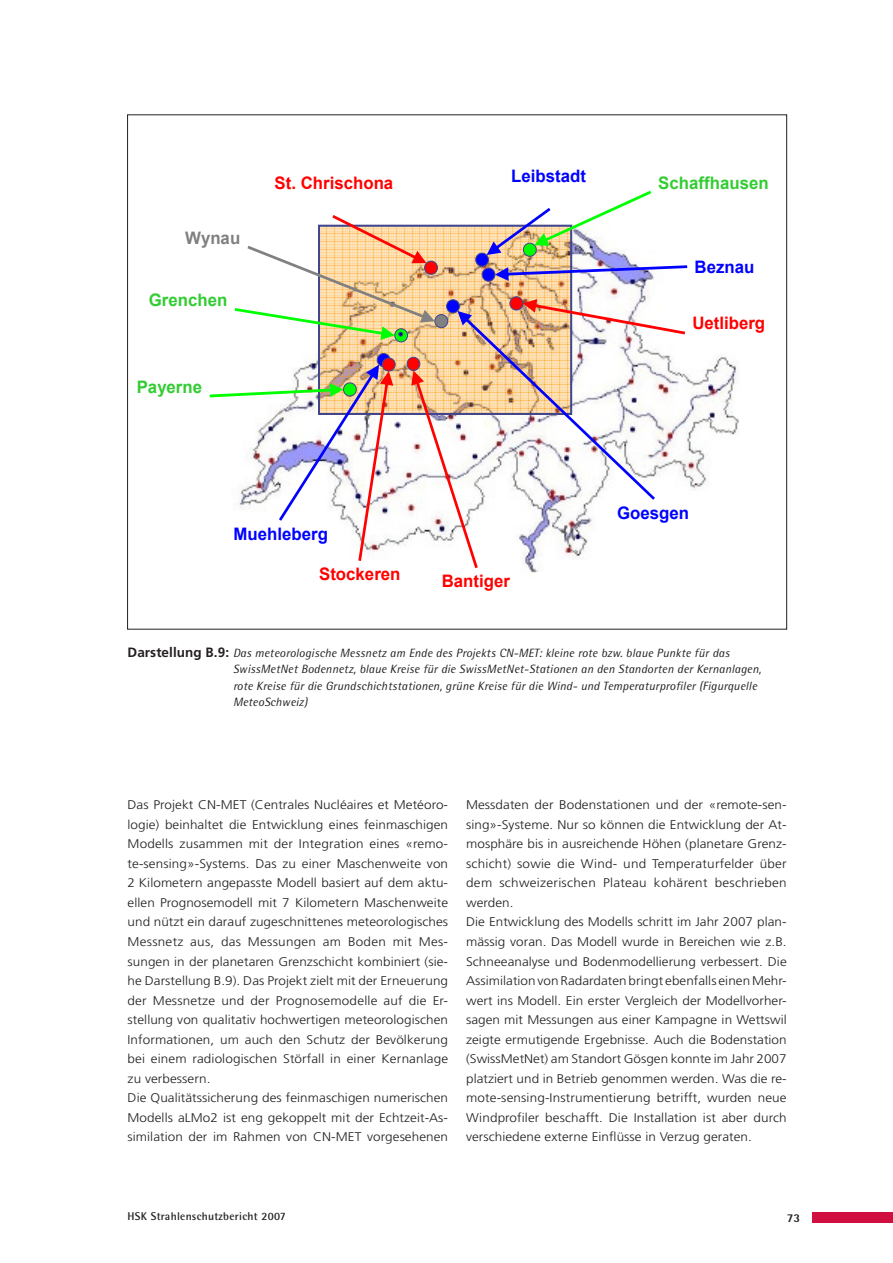
<style>
.page{position:relative;width:893px;height:1263px;background:#fff}
.page>*{position:absolute;margin:0;border:0;box-sizing:border-box;transform-origin:0 0}
.t1{font:700 17.25px "Arial";color:#f00}
.t2{font:700 17.25px "Arial";color:#00f}
.t3{font:700 17.25px "Arial";color:#3c3}
.t4{font:700 17.25px "Arial";color:#808080}
.t5{font:16.5px "Arial";color:#000}
.t6{font:15.15px "Arial";color:#000}
.t7{font:700 15.15px "Arial";color:#000}
.t8{font:300 12.6px/19.5px "Frutiger";letter-spacing:.005em;color:#231f20;scale:1.08 1}
.t9{font:italic 12px/16.5px "Rotis Semi Sans";letter-spacing:.015em;color:#231f20}
.t10{font:800 12px "Rotis Semi Sans";color:#231f20}
.t11{font:700 11.25px "Rotis Semi Sans";letter-spacing:.025em;color:#231f20}
.s1{font-family:"Frutiger";font-weight:700;font-style:normal;font-size:13.5px}
</style>
<div class="page">
<div style="left:812px;top:1212px;width:81px;height:10px;background:#d10e40"></div>
<img style="left:529px;top:265px;width:210px;height:308px">
<svg style="left:210px;top:191px;width:477px;height:377px"></svg>
<h1 class="t4" style="left:185px;top:227px;width:57px">Wynau</h1>
<h1 class="t3" style="left:149px;top:289px;width:80px">Grenchen</h1>
<h1 class="t3" style="left:137px;top:375px;width:67px">Payerne</h1>
<h1 class="t1" style="left:275px;top:172px;width:120px">St. Chrischona</h1>
<h1 class="t2" style="left:511px;top:165px;width:76px">Leibstadt</h1>
<h1 class="t3" style="left:658px;top:172px;width:112px">Schaffhausen</h1>
<h1 class="t2" style="left:695px;top:255px;width:61px">Beznau</h1>
<h1 class="t1" style="left:692px;top:312px;width:74px">Uetliberg</h1>
<h1 class="t2" style="left:233px;top:522px;width:96px">Muehleberg</h1>
<h1 class="t1" style="left:319px;top:563px;width:83px">Stockeren</h1>
<h1 class="t1" style="left:442px;top:570px;width:70px">Bantiger</h1>
<h1 class="t2" style="left:617px;top:501px;width:74px">Goesgen</h1>
<p class="t9" style="left:233px;top:644px;width:530px;text-indent:-105px"><span class="s1">Darstellung B.9:</span> Das meteorologische Messnetz am Ende des Projekts CN-MET: kleine rote bzw. blaue Punkte für das SwissMetNet Bodennetz, blaue Kreise für die SwissMetNet-Stationen an den Standorten der Kernanlagen, rote Kreise für die Grundschichtstationen, grüne Kreise für die Wind- und Temperaturprofiler (Figurquelle MeteoSchweiz)</p>
<p class="t7" style="left:206px;top:647px;width:22px">3.4</p>
<p class="t7" style="left:252px;top:647px;width:410px">Atmosphärisches Ausbreitungsmodell ADPIC/WINDBANK</p>
<p class="t6" style="left:157px;top:682px;width:612px">Im Ereignisfall ist vorgesehen, dass eine erste rasche Abschätzung der radiologischen</p>
<p class="t8" style="left:128px;top:795px;width:298px">Das Projekt CN-MET (Centrales Nucléaires et Metéoro&shy;logie) beinhaltet die Entwicklung eines feinmaschigen Modells zusammen mit der Integration eines «remo&shy;te-sensing»-Systems. Das zu einer Maschenweite von 2 Kilometern angepasste Modell basiert auf dem aktu&shy;ellen Prognosemodell mit 7 Kilometern Maschenweite und nützt ein darauf zugeschnittenes meteorologisches Messnetz aus, das Messungen am Boden mit Mes&shy;sungen in der planetaren Grenzschicht kombiniert (sie&shy;he Darstellung B.9). Das Projekt zielt mit der Erneuerung der Messnetze und der Prognosemodelle auf die Er&shy;stellung von qualitativ hochwertigen meteorologischen Informationen, um auch den Schutz der Bevölkerung bei einem radiologischen Störfall in einer Kernanlage zu verbessern.<br>Die Qualitätssicherung des feinmaschigen numerischen Modells aLMo2 ist eng gekoppelt mit der Echtzeit-As&shy;similation der im Rahmen von CN-MET vorgesehenen</p>
<p class="t8" style="left:466px;top:795px;width:298px">Messdaten der Bodenstationen und der «remote-sen&shy;sing»-Systeme. Nur so können die Entwicklung der At&shy;mosphäre bis in ausreichende Höhen (planetare Grenz&shy;schicht) sowie die Wind- und Temperaturfelder über dem schweizerischen Plateau kohärent beschrieben werden.<br>Die Entwicklung des Modells schritt im Jahr 2007 plan&shy;mässig voran. Das Modell wurde in Bereichen wie z.B.<br>Schneeanalyse und Bodenmodellierung verbessert. Die Assimilation von Radardaten bringt ebenfalls einenMehr&shy;wert ins Modell. Ein erster Vergleich der Modellvorher&shy;sagen mit Messungen aus einer Kampagne in Wettswil zeigte ermutigende Ergebnisse. Auch die Bodenstation (SwissMetNet) am Standort Gösgen konnte im Jahr 2007 platziert und in Betrieb genommen werden. Was die re&shy;mote-sensing-Instrumentierung betrifft, wurden neue Windprofiler beschafft. Die Installation ist aber durch verschiedene externe Einflüsse in Verzug geraten.</p>
<h2 class="t5" style="left:750px;top:829px;width:19px">87</h2>
<p class="t11" style="left:128px;top:1210px;width:160px">HSK Strahlenschutzbericht 2007</p>
<p class="t10" style="left:787px;top:1210px;width:7px">73</p>
</div>
